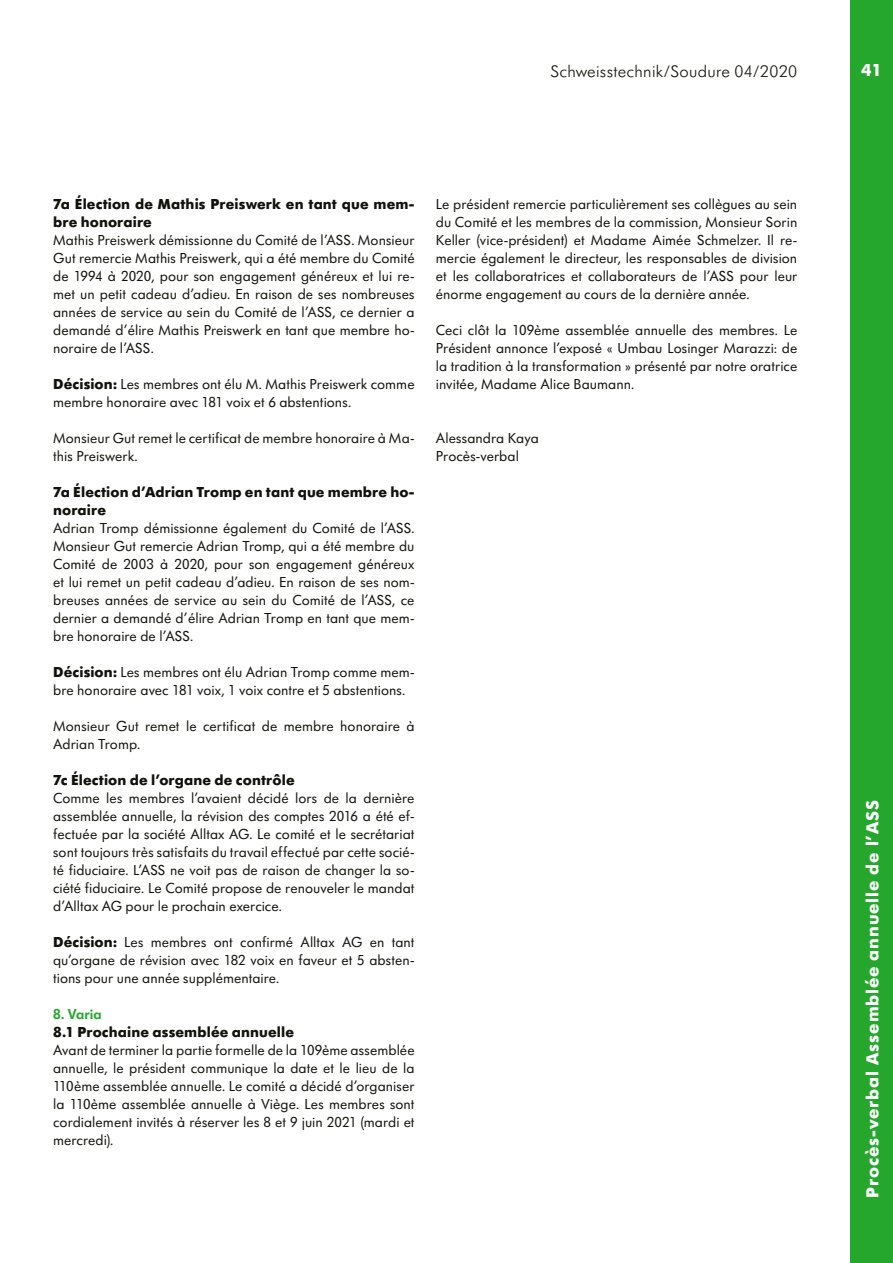
<style>
.page{position:relative;width:893px;height:1263px;background:#fff}
.page>*{position:absolute;margin:0;border:0;box-sizing:border-box;transform-origin:0 0}
.t1{font:700 18px "Futura SB";letter-spacing:.05em;color:#fff}
.t2{font:300 17.25px "Futura SB";letter-spacing:.02em;color:#12120d}
.t3{font:15px/18px "Futura SB";letter-spacing:.005em;color:#12120d;text-align:justify}
.t4{font:700 15px/18px "Futura SB";letter-spacing:.01em;color:#12120d}
.t5{font:600 15px "Futura SB";color:#25a62d}
.s1{font-weight:700}
</style>
<div class="page">
<div style="left:850px;top:0;width:43px;height:1263px;background:#25a62d"></div>
<p class="t2" style="left:550px;top:61px;width:248px">Schweisstechnik/Soudure 04/2020</p>
<p class="t1" style="left:861px;top:59px;width:22px">41</p>
<p class="t4" style="left:53px;top:195px;width:363px">7a Élection de Mathis Preiswerk en tant que mem&shy;bre honoraire</p>
<p class="t3" style="left:53px;top:231px;width:363px">Mathis Preiswerk démissionne du Comité de l’ASS. Monsieur Gut remercie Mathis Preiswerk, qui a été membre du Comité de 1994 à 2020, pour son engagement généreux et lui re&shy;met un petit cadeau d’adieu. En raison de ses nombreuses années de service au sein du Comité de l’ASS, ce dernier a demandé d’élire Mathis Preiswerk en tant que membre ho&shy;noraire de l’ASS.</p>
<p class="t3" style="left:53px;top:375px;width:363px"><span class="s1">Décision:</span> Les membres ont élu M. Mathis Preiswerk comme membre honoraire avec 181 voix et 6 abstentions.</p>
<p class="t3" style="left:53px;top:429px;width:363px">Monsieur Gut remet le certificat de membre honoraire à Ma&shy;this Preiswerk.</p>
<p class="t4" style="left:53px;top:483px;width:363px">7a Élection d’Adrian Tromp en tant que membre ho&shy;noraire</p>
<p class="t3" style="left:53px;top:519px;width:363px">Adrian Tromp démissionne également du Comité de l’ASS.<br>Monsieur Gut remercie Adrian Tromp, qui a été membre du Comité de 2003 à 2020, pour son engagement généreux et lui remet un petit cadeau d’adieu. En raison de ses nom&shy;breuses années de service au sein du Comité de l’ASS, ce dernier a demandé d’élire Adrian Tromp en tant que mem&shy;bre honoraire de l’ASS.</p>
<p class="t3" style="left:53px;top:663px;width:363px"><span class="s1">Décision:</span> Les membres ont élu Adrian Tromp comme mem&shy;bre honoraire avec 181 voix, 1 voix contre et 5 abstentions.</p>
<p class="t3" style="left:53px;top:717px;width:363px">Monsieur Gut remet le certificat de membre honoraire à<br>Adrian Tromp.</p>
<p class="t4" style="left:53px;top:771px;width:243px">7c Élection de l’organe de contrôle</p>
<p class="t3" style="left:53px;top:789px;width:363px">Comme les membres l’avaient décidé lors de la dernière assemblée annuelle, la révision des comptes 2016 a été ef&shy;fectuée par la société Alltax AG. Le comité et le secrétariat sont toujours très satisfaits du travail effectué par cette socié&shy;té fiduciaire. L’ASS ne voit pas de raison de changer la so&shy;ciété fiduciaire. Le Comité propose de renouveler le mandat d’Alltax AG pour le prochain exercice.</p>
<p class="t3" style="left:53px;top:933px;width:363px"><span class="s1">Décision:</span> Les membres ont confirmé Alltax AG en tant qu’organe de révision avec 182 voix en faveur et 5 absten&shy;tions pour une année supplémentaire.</p>
<p class="t5" style="left:53px;top:1005px;width:50px">8. Varia</p>
<p class="t4" style="left:53px;top:1023px;width:242px">8.1 Prochaine assemblée annuelle</p>
<p class="t3" style="left:53px;top:1041px;width:363px">Avant de terminer la partie formelle de la 109ème assemblée annuelle, le président communique la date et le lieu de la 110ème assemblée annuelle. Le comité a décidé d’organiser la 110ème assemblée annuelle à Viège. Les membres sont cordialement invités à réserver les 8 et 9 juin 2021 (mardi et mercredi).</p>
<p class="t3" style="left:436px;top:195px;width:363px">Le président remercie particulièrement ses collègues au sein du Comité et les membres de la commission, Monsieur Sorin Keller (vice-président) et Madame Aimée Schmelzer. Il re&shy;mercie également le directeur, les responsables de division et les collaboratrices et collaborateurs de l’ASS pour leur énorme engagement au cours de la dernière année.</p>
<p class="t3" style="left:436px;top:321px;width:363px">Ceci clôt la 109ème assemblée annuelle des membres. Le Président annonce l’exposé « Umbau Losinger Marazzi: de la tradition à la transformation » présenté par notre oratrice invitée, Madame Alice Baumann.</p>
<p class="t3" style="left:436px;top:429px;width:105px">Alessandra Kaya<br>Procès-verbal</p>
<p class="t1" style="left:862px;top:1197px;width:399px;rotate:-90deg">Procès-verbal Assemblée annuelle de l’ASS</p>
</div>
